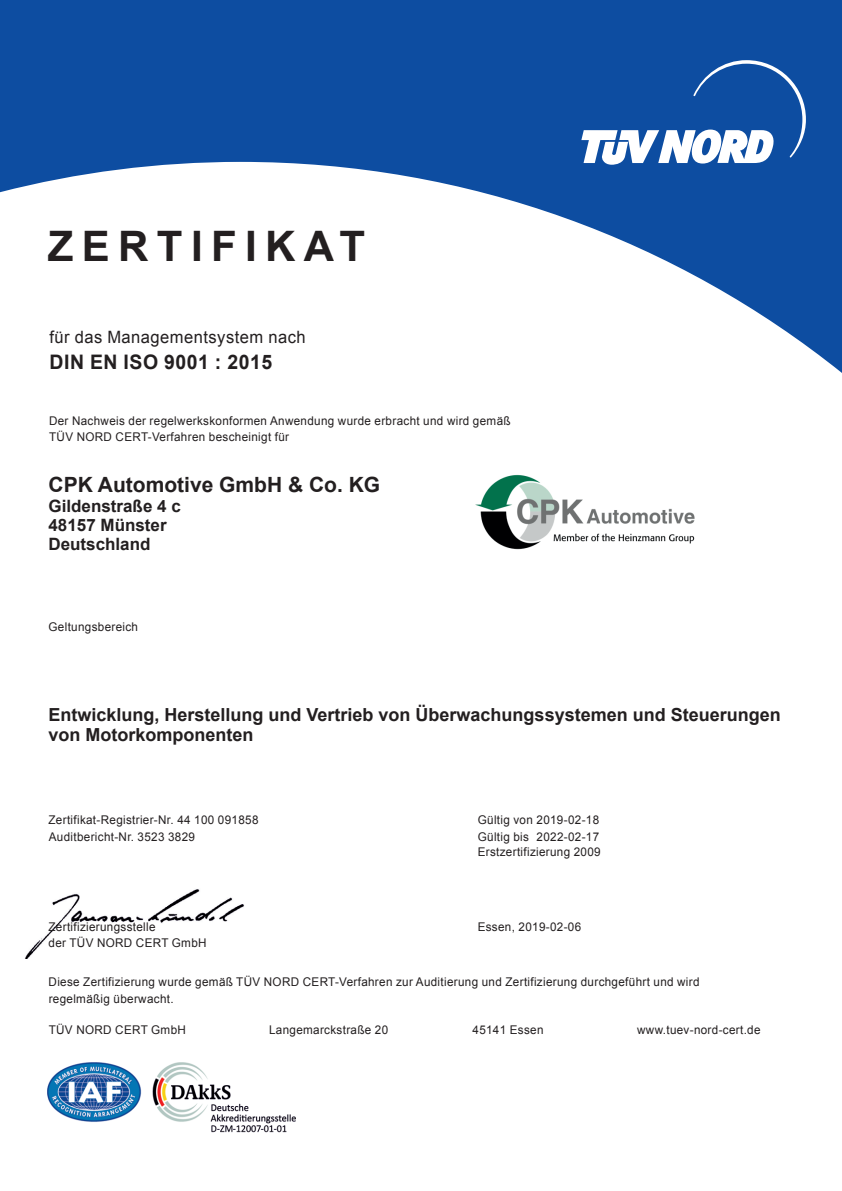
<style>
.page{position:relative;width:842px;height:1191px;background:#fff}
.page>*{position:absolute;margin:0;border:0;box-sizing:border-box;transform-origin:0 0}
.t1{font:700 42px "Arial";letter-spacing:.2em;color:#231f20}
.t2{font:700 21px "Arial";color:#231f20}
.t3{font:700 20px "Arial";letter-spacing:.03em;color:#231f20}
.t4{font:700 18px/20.1px "Arial";color:#231f20}
.t5{font:700 17px/19px "Arial";color:#231f20}
.t6{font:17px "Arial";letter-spacing:.03em;color:#231f20}
.t7{font:12px/16.1px "Arial";letter-spacing:.03em;color:#231f20}
</style>
<div class="page">
<img style="left:25px;top:889px;width:219px;height:69px">
<img style="left:47px;top:1062px;width:249px;height:71px">
<img style="left:475px;top:474px;width:220px;height:76px">
<svg style="left:0;top:0;width:842px;height:373px;fill:#0d4da1"></svg>
<svg style="left:581px;top:60px;width:225px;height:105px"></svg>
<h1 class="t1" style="left:48px;top:218px;width:319px">ZERTIFIKAT</h1>
<h3 class="t6" style="left:49px;top:326px;width:258px">für das Managementsystem nach</h3>
<h3 class="t3" style="left:49px;top:349px;width:224px">DIN EN ISO 9001 : 2015</h3>
<p class="t7" style="left:49px;top:412px;width:463px">Der Nachweis der regelwerkskonformen Anwendung wurde erbracht und wird gemäß<br>TÜV NORD CERT-Verfahren bescheinigt für</p>
<h2 class="t2" style="left:49px;top:471px;width:333px">CPK Automotive GmbH &amp; Co. KG</h2>
<h3 class="t5" style="left:49px;top:497px;width:134px">Gildenstraße 4 c<br>48157 Münster<br>Deutschland</h3>
<p class="t7" style="left:49px;top:618px;width:91px">Geltungsbereich</p>
<h3 class="t4" style="left:49px;top:704px;width:734px">Entwicklung, Herstellung und Vertrieb von Überwachungssystemen und Steuerungen von Motorkomponenten</h3>
<p class="t7" style="left:49px;top:812px;width:211px">Zertifikat-Registrier-Nr. 44 100 091858<br>Auditbericht-Nr. 3523 3829</p>
<p class="t7" style="left:478px;top:812px;width:123px">Gültig von 2019-02-18<br>Gültig bis 2022-02-17</p>
<p class="t7" style="left:478px;top:844px;width:125px">Erstzertifizierung 2009</p>
<p class="t7" style="left:478px;top:919px;width:105px">Essen, 2019-02-06</p>
<p class="t7" style="left:49px;top:919px;width:160px">Zertifizierungsstelle<br>der TÜV NORD CERT GmbH</p>
<p class="t7" style="left:49px;top:974px;width:652px">Diese Zertifizierung wurde gemäß TÜV NORD CERT-Verfahren zur Auditierung und Zertifizierung durchgeführt und wird regelmäßig überwacht.</p>
<p class="t7" style="left:49px;top:1021px;width:139px">TÜV NORD CERT GmbH</p>
<p class="t7" style="left:269px;top:1021px;width:121px">Langemarckstraße 20</p>
<p class="t7" style="left:472px;top:1021px;width:73px">45141 Essen</p>
<p class="t7" style="left:637px;top:1021px;width:125px">www.tuev-nord-cert.de</p>
</div>
